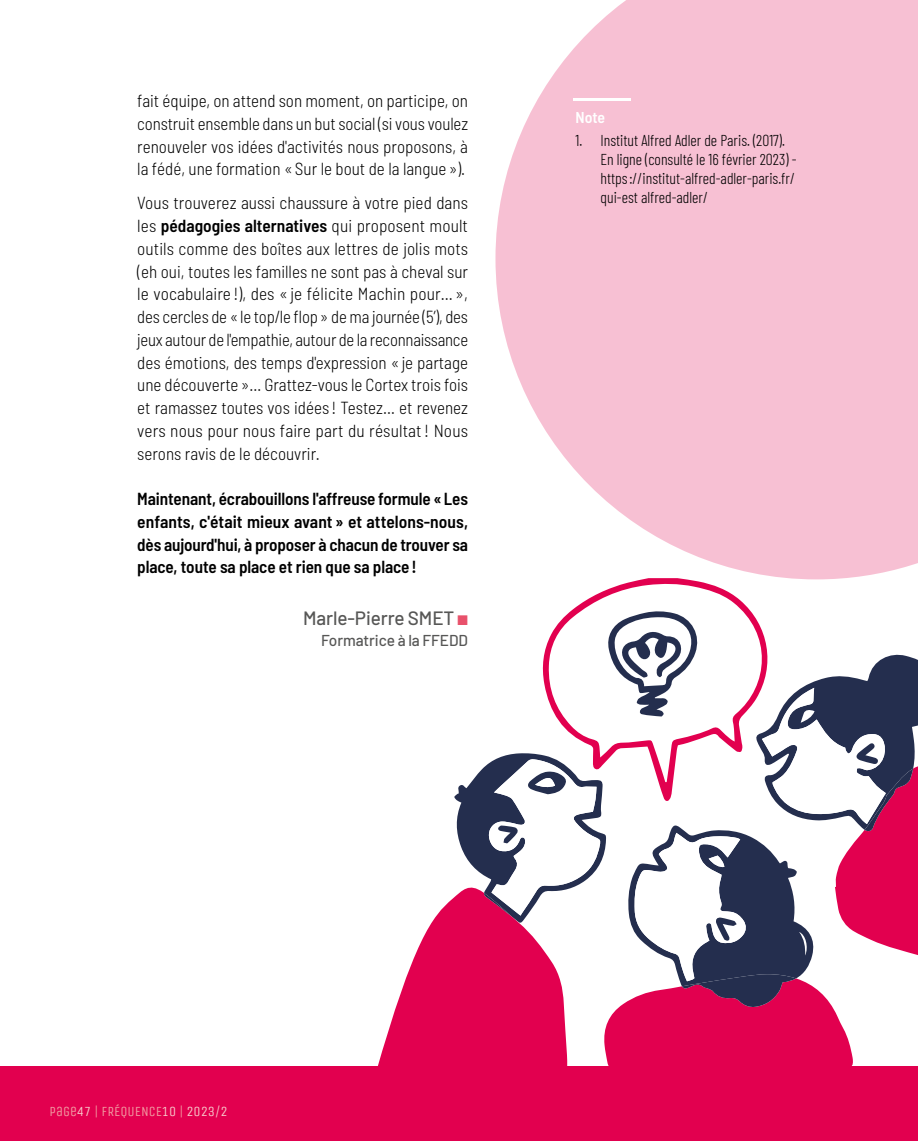
<style>
.page{position:relative;width:918px;height:1141px;background:#fff}
.page>*{position:absolute;margin:0;border:0;box-sizing:border-box;transform-origin:0 0}
.t1{font:500 19.25px "Barlow";letter-spacing:-.005em;color:#575756}
.t2{font:300 semi-condensed 17.5px/22.8px "Barlow";color:#000;text-align:justify}
.t3{font:600 semi-condensed 17.5px/22.8px "Barlow";letter-spacing:-.005em;color:#000;text-align:justify}
.t4{font:300 15.75px/18.9px "Barlow Condensed";color:#000}
.t5{font:500 15.75px "Barlow";letter-spacing:-.005em;color:#575756}
.t6{font:600 semi-condensed 15.75px "Barlow";color:#fff}
.t7{font:14px "Unica One";color:#f19ba1}
.s1{font-weight:600}
.s2{color:#e8516b}
.s3{color:#f7c6c8}
</style>
<div class="page">
<div style="left:0;top:1067px;width:918px;height:74px;background:#e2004f"></div>
<hr style="left:0;top:1066px;width:918px;height:1px;background:#e2004f">
<svg style="left:495px;top:0;width:423px;height:579px;background:#f8c8d8"></svg>
<hr style="left:573px;top:98px;width:57px;height:3px;background:#fff">
<svg style="left:541px;top:578px;width:235px;height:33px"></svg>
<svg style="left:378px;top:611px;width:540px;height:455px"></svg>
<p class="t2" style="left:137px;top:89px;width:332px">fait équipe, on attend son moment, on participe, on construit ensemble dans un but social (si vous voulez renouveler vos idées d'activités nous proposons, à la fédé, une formation «Sur le bout de la langue»).</p>
<p class="t2" style="left:137px;top:191px;width:332px">Vous trouverez aussi chaussure à votre pied dans les <span class="s1">pédagogies alternatives</span> qui proposent moult outils comme des boîtes aux lettres de jolis mots (eh oui, toutes les familles ne sont pas à cheval sur le vocabulaire !), des « je félicite Machin pour…», des cercles de «le top/le flop» de ma journée (5’), des jeux autour de l'empathie, autour de la reconnaissance des émotions, des temps d'expression «je partage une découverte»… Grattez-vous le Cortex trois fois et ramassez toutes vos idées ! Testez… et revenez vers nous pour nous faire part du résultat! Nous serons ravis de le découvrir.</p>
<p class="t3" style="left:137px;top:487px;width:332px">Maintenant, écrabouillons l'affreuse formule «Les enfants, c'était mieux avant » et attelons-nous, dès aujourd'hui, à proposer à chacun de trouver sa place, toute sa place et rien que sa place!</p>
<p class="t1" style="left:303px;top:604px;width:166px">Marle-Pierre SMET <span class="s2">■</span></p>
<p class="t5" style="left:321px;top:628px;width:149px">Formatrice à la FFEDD</p>
<p class="t6" style="left:575px;top:107px;width:31px">Note</p>
<p class="t4" style="left:600px;top:130px;width:198px;text-indent:-25px">1. Institut Alfred Adler de Paris. (2017).<br>En ligne (consulté le 16 février 2023) - https://institut-alfred-adler-paris.fr/ qui-est alfred-adler/</p>
<p class="t7" style="left:50px;top:1103px;width:179px">page<span class="s3">47</span> | FRÉQUENCE<span class="s3">10</span> | <span class="s3">2023/2</span></p>
</div>
